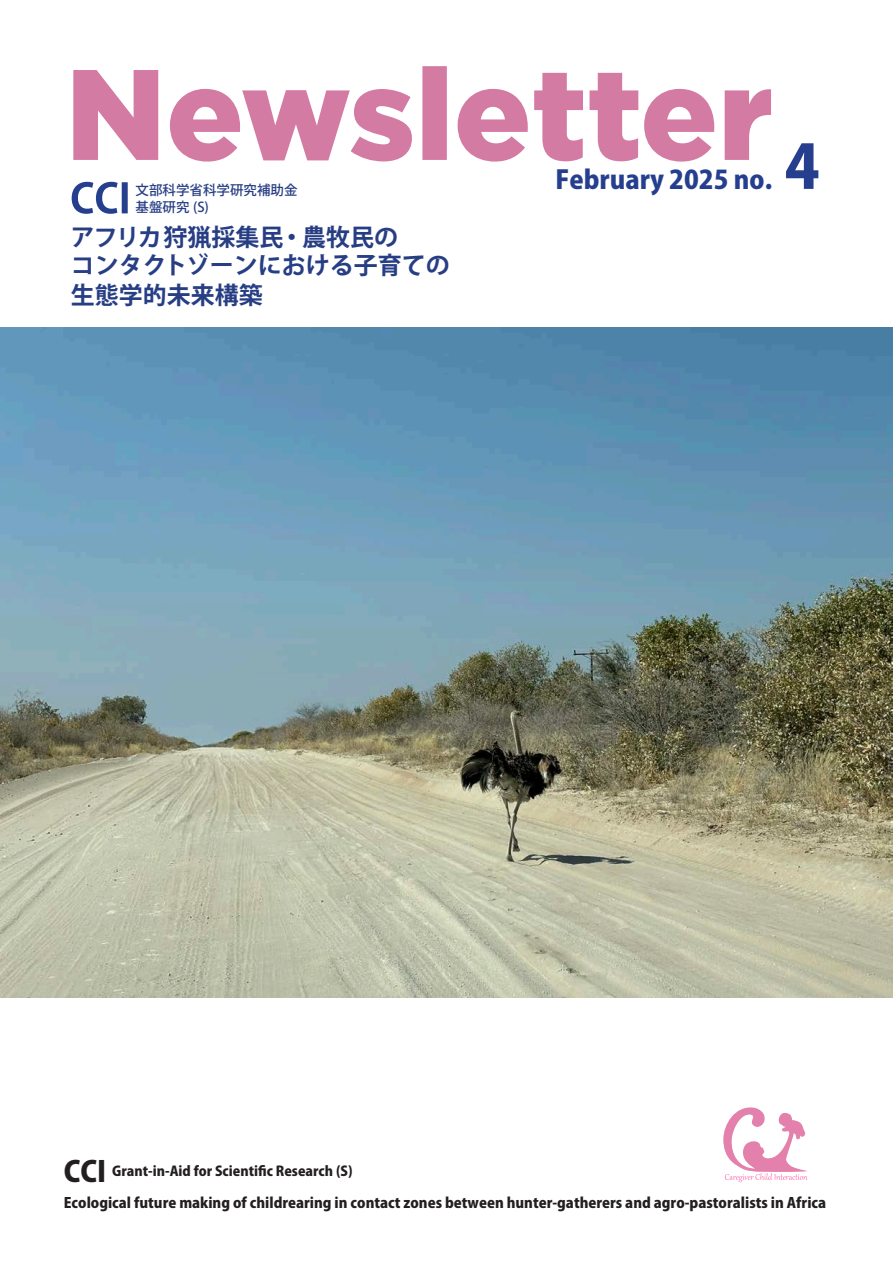
<style>
.page{position:relative;width:893px;height:1263px;background:#fff}
.page>*{position:absolute;margin:0;border:0;box-sizing:border-box;transform-origin:0 0}
.t1{font:800 60px "Koz Go Pro";color:#253f8e}
.t2{font:800 25.5px "Koz Go Pro";color:#253f8e}
.t3{font:700 24px/27.5px "Koz Go Pr 6 N";color:#273e84}
.t4{font:800 14.25px "Koz Go Pro";color:#231f20}
.t5{font:800 13.5px "Koz Go Pro";color:#231f20}
.t6{font:500 13.5px/17.4px "Koz Go Pr 6 N";color:#273e84}
.s1{font-size:28.5px}
</style>
<div class="page">
<svg style="left:723px;top:1107px;width:85px;height:75px"></svg>
<svg style="left:73px;top:66px;width:698px;height:96px"></svg>
<img style="left:0;top:327px;width:893px;height:670px">
<svg style="left:72px;top:182px;width:56px;height:32px"></svg>
<p class="t6" style="left:136px;top:182px;width:163px">文部科学省科学研究補助金基盤研究 (S)</p>
<h3 class="t3" style="left:71px;top:224px;width:381px">アフリカ狩猟採集民・農牧民の<br>コンタクトゾーンにおける子育ての</h3>
<h3 class="t3" style="left:71px;top:282px;width:194px">生態学的未来構築</h3>
<h2 class="t2" style="left:556px;top:163px;width:218px">February 2025 no.</h2>
<h1 class="t1" style="left:785px;top:128px;width:36px">4</h1>
<p class="t5" style="left:64px;top:1162px;width:290px"><span class="s1">CCI</span> Grant-in-Aid for Scientific Research (S)</p>
<p class="t4" style="left:64px;top:1193px;width:764px">Ecological future making of childrearing in contact zones between hunter-gatherers and agro-pastoralists in Africa</p>
</div>
